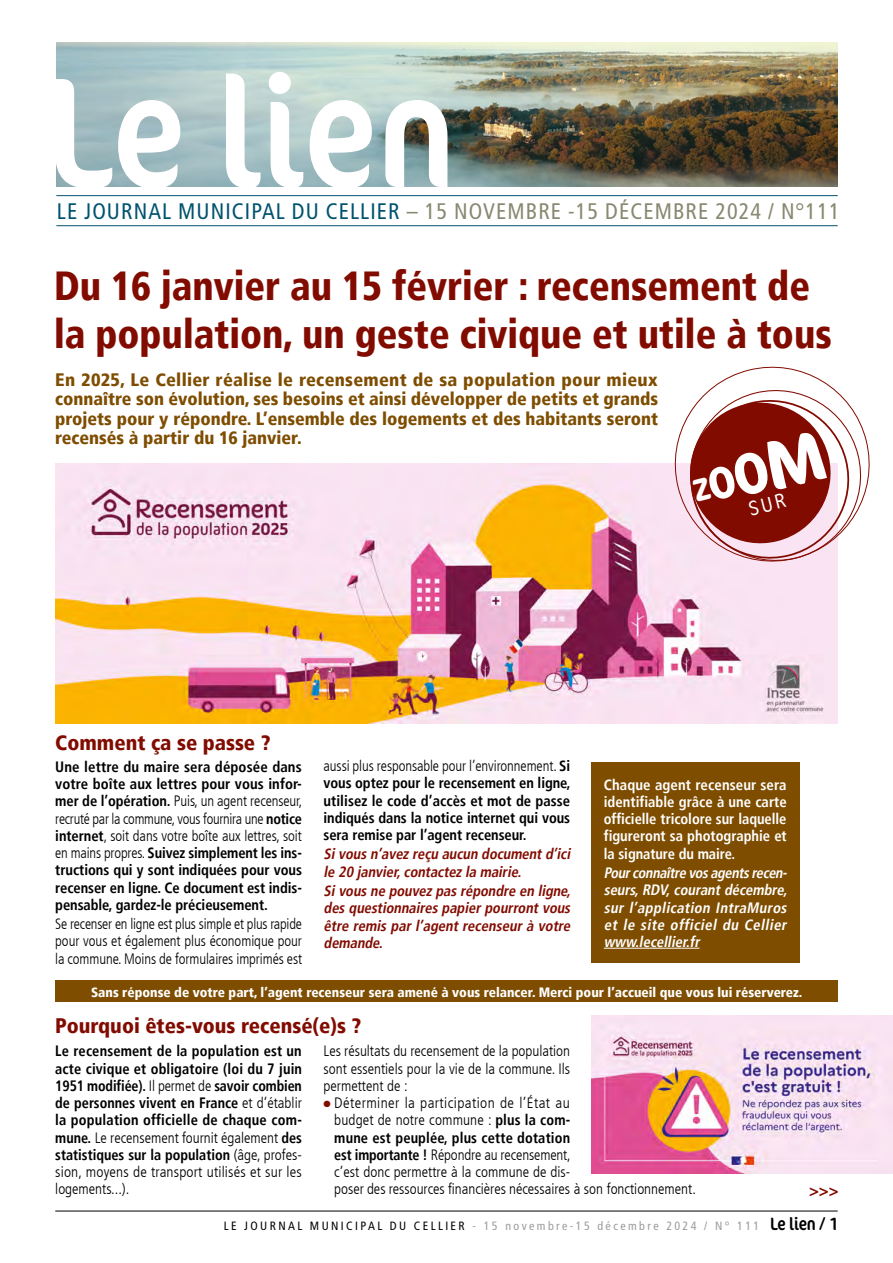
<style>
.page{position:relative;width:893px;height:1263px;background:#fff}
.page>*{position:absolute;margin:0;border:0;box-sizing:border-box;transform-origin:0 0}
.t1{font:900 condensed 40.5px/48px "Frutiger LT";color:#820b00;scale:.95 1}
.t2{font:condensed 22.5px "Frutiger LT";letter-spacing:.05em;color:#898871}
.t3{font:900 condensed 21px "Frutiger LT";color:#820b00}
.t4{font:900 condensed 18px/19.5px "Frutiger LT";color:#7e4d00;text-align:justify}
.t5{font:900 condensed 16.5px "Frutiger LT";color:#820b00}
.t6{font:700 condensed 15px/17.2px "Frutiger LT";letter-spacing:-.005em;color:#000;text-align:justify}
.t7{font:300 condensed 15px/17.2px "Frutiger LT";color:#000;text-align:justify}
.t8{font:italic 700 condensed 15px/17.2px "Frutiger LT";color:#820b00}
.t9{font:700 condensed 15px/17.2px "Frutiger LT";letter-spacing:-.005em;color:#fff;text-align:justify}
.t10{font:italic 700 condensed 15px/17.2px "Frutiger LT";color:#fff;text-align:justify;scale:.95 1}
.t11{font:300 condensed 15px/17.2px "Frutiger LT";color:#000;text-align:justify;scale:.96 1}
.t12{font:900 condensed 13.5px "Frutiger LT";color:#fff}
.t13{font:condensed 12px "Frutiger LT";letter-spacing:.2em;color:#9c9c9d}
.s1{color:#00536e}
.s2{font-weight:300}
.s3{color:#820b00}
.s4{font-weight:700}
.s5{color:#000}
.s6{font-family:"Cocon Pro";font-size:18px;color:#000}
</style>
<div class="page">
<hr style="left:55px;top:1211px;width:783px;height:1px;background:#000">
<img style="left:56px;top:43px;width:782px;height:143px">
<svg style="left:56px;top:72px;width:391px;height:115px"></svg>
<hr style="left:56px;top:195px;width:782px;height:1px;background:#00536e">
<hr style="left:56px;top:225px;width:782px;height:1px;background:#00536e">
<img style="left:55px;top:464px;width:782px;height:259px">
<img style="left:591px;top:1015px;width:302px;height:159px">
<div style="left:55px;top:981px;width:783px;height:21px;background:#7e4d00"></div>
<div style="left:591px;top:762px;width:208px;height:201px;background:#7e4d00"></div>
<hr style="left:604px;top:948px;width:95px;height:1px;background:#fff">
<svg style="left:665px;top:366px;width:205px;height:205px"></svg>
<svg style="left:682px;top:382px;width:187px;height:187px"></svg>
<h2 class="t2" style="left:57px;top:198px;width:784px"><span class="s1">LE JOURNAL MUNICIPAL DU CELLIER</span> – 15 NOVEMBRE -15 DÉCEMBRE 2024 / N°111</h2>
<h1 class="t1" style="left:54px;top:262px;width:820px">Du 16 janvier au 15 février : recensement de la population, un geste civique et utile à tous</h1>
<p class="t4" style="left:55px;top:370px;width:604px">En 2025, Le Cellier réalise le recensement de sa population pour mieux connaître son évolution, ses besoins et ainsi développer de petits et grands projets pour y répondre. L’ensemble des logements et des habitants seront recensés à partir du 16 janvier.</p>
<h3 class="t3" style="left:55px;top:730px;width:217px">Comment ça se passe ?</h3>
<p class="t6" style="left:55px;top:758px;width:249px">Une lettre du maire sera déposée dans votre boîte aux lettres pour vous infor&shy;mer de l’opération. <span class="s2">Puis, un agent recenseur, recruté par la commune, vous fournira une</span> notice internet<span class="s2">, soit dans votre boîte aux lettres, soit en mains propres.</span> Suivez simplement les ins&shy;tructions qui y sont indiquées pour vous recenser en ligne. Ce document est indis&shy;pensable, gardez-le précieusement.</p>
<p class="t11" style="left:55px;top:915px;width:259px">Se recenser en ligne est plus simple et plus rapide pour vous et également plus économique pour la commune. Moins de formulaires imprimés est</p>
<p class="t6" style="left:324px;top:757px;width:249px"><span class="s2">aussi plus responsable pour l’environnement.</span> Si vous optez pour le recensement en ligne, utilisez le code d’accès et mot de passe indiqués dans la notice internet qui vous sera remise par l’agent recenseur.</p>
<p class="t8" style="left:324px;top:846px;width:251px">Sivousn’avezreçu aucun documentd’ici le 20 janvier,contactezla mairie.</p>
<p class="t8" style="left:324px;top:882px;width:252px;text-align:justify">Sivousne pouvezpasrépondre en ligne, des questionnaires papier pourront vous être remis par l’agent recenseur à votre demande.</p>
<p class="t9" style="left:604px;top:776px;width:184px">Chaque agent recenseur sera identifiable grâce à une carte officielle tricolore sur laquelle figureront sa photographie et la signature du maire.</p>
<p class="t10" style="left:604px;top:864px;width:198px">Pourconnaître vosagentsrecen&shy;seurs,RDV,courant décembre, sur l’application IntraMuros et le site officiel du Cellier www.lecellier.fr</p>
<p class="t12" style="left:91px;top:984px;width:713px">Sans réponse de votre part, l’agent recenseur sera amené à vous relancer. Merci pour l’accueil que vous lui réserverez.</p>
<h3 class="t3" style="left:55px;top:1013px;width:307px">Pourquoi êtes-vous recensé(e)s ?</h3>
<p class="t6" style="left:55px;top:1042px;width:248px">Le recensement de la population est un acte civique et obligatoire (loi du 7 juin 1951 modifiée). <span class="s2">Il permet de</span> savoir combien de personnes vivent en France <span class="s2">et d’établir </span>la population officielle de chaque com&shy;mune. <span class="s2">Le recensement fournit également</span> des statistiques sur la population <span class="s2">(âge, profes&shy;sion, moyens de transport utilisés et sur les logements...).</span></p>
<p class="t7" style="left:324px;top:1043px;width:248px">Les résultats du recensement de la population sont essentiels pour la vie de la commune. Ils permettent de :</p>
<p class="t7" style="left:334px;top:1094px;width:363px;text-align:left;text-indent:-11px"><span class="s3">●</span> Déterminer la participation de l’État au<br>budget de notre commune : <span class="s4">plus la com-<br>mune est peuplée, plus cette dotation<br>est importante !</span> Répondre au recensement,<br>c’est donc permettre à la commune de dis-<br>poser des ressources financières nécessaires à son fonctionnement.</p>
<p class="t5" style="left:809px;top:1180px;width:31px">&gt;&gt;&gt;</p>
<p class="t13" style="left:224px;top:1219px;width:615px"><span class="s5">LE JOURNAL MUNICIPAL DU CELLIER</span> - 15 novembre-15 décembre 2024 / N° 111 <span class="s6">Le lien / 1</span></p>
</div>
